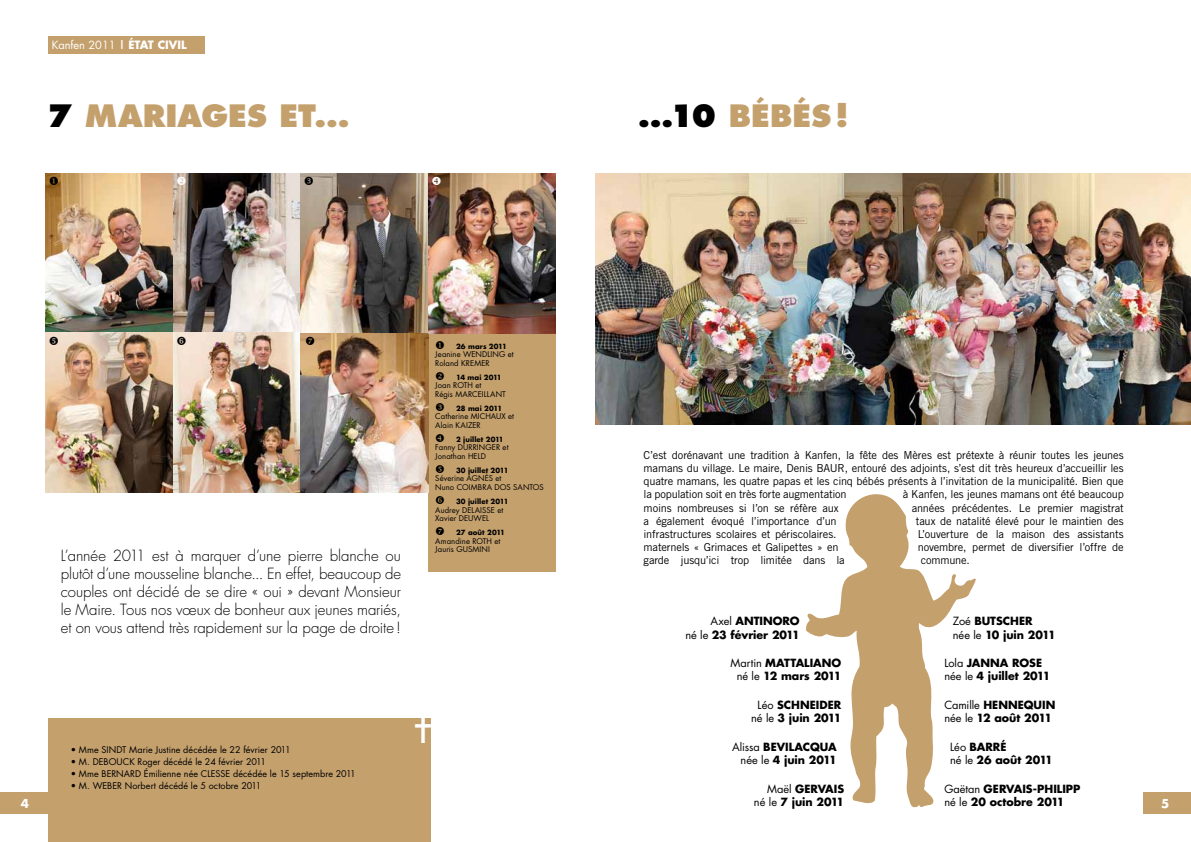
<style>
.page{position:relative;width:1191px;height:842px;background:#fff}
.page>*{position:absolute;margin:0;border:0;box-sizing:border-box;transform-origin:0 0}
.t1{font:800 30px "Futura Std";color:#c4a06d}
.t2{font:300 15px/18px "Futura Std";letter-spacing:-.005em;color:#000;text-align:justify}
.t3{font:700 12px "Futura Std";color:#fff}
.t4{font:11px/13.2px "Trade Gothic LT Std";letter-spacing:-.015em;color:#000;text-align:justify}
.t5{font:700 11px/13.2px "Futura Std";color:#000}
.t6{font:11px "Futura Std";color:#fff}
.t7{font:9px "Futura Std";letter-spacing:.005em;color:#000}
.t8{font:7.7px/8.5px "Futura Std";letter-spacing:.01em;color:#000}
.t9{font:700 6.9px "Futura Std";letter-spacing:.01em;color:#000}
.t10{font:700 6.9px "Futura Std";letter-spacing:-.025em;color:#000}
.s1{font-weight:700;font-size:8.8px}
.s2{font-weight:700;font-size:11.2px}
.s3{color:#000}
.s4{font-weight:400}
</style>
<div class="page">
<div style="left:48px;top:719px;width:383px;height:123px;background:#c4a06d"></div>
<svg style="left:806px;top:494px;width:170px;height:313px"></svg>
<div style="left:428px;top:333px;width:128px;height:238px;background:#c4a06d"></div>
<img style="left:595px;top:173px;width:596px;height:252px">
<div style="left:48px;top:36px;width:156px;height:17px;background:#c4a06d"></div>
<img style="left:46px;top:173px;width:382px;height:320px">
<img style="left:428px;top:173px;width:128px;height:160px">
<div style="left:1143px;top:792px;width:48px;height:22px;background:#c4a06d"></div>
<div style="left:0;top:792px;width:52px;height:22px;background:#c4a06d"></div>
<svg style="left:50px;top:337px;width:8px;height:8px"></svg>
<svg style="left:177px;top:337px;width:9px;height:8px"></svg>
<svg style="left:306px;top:337px;width:8px;height:8px"></svg>
<svg style="left:305px;top:177px;width:8px;height:8px"></svg>
<svg style="left:432px;top:177px;width:8px;height:8px"></svg>
<svg style="left:50px;top:177px;width:8px;height:8px"></svg>
<svg style="left:177px;top:177px;width:9px;height:8px"></svg>
<svg style="left:415px;top:718px;width:16px;height:1px"></svg>
<p class="t6" style="left:52px;top:38px;width:136px">Kanfen 2011 <span class="s1">|</span> <span class="s2">ÉTAT CIVIL</span></p>
<h1 class="t1" style="left:47px;top:96px;width:304px"><span class="s3">7</span> MARIAGES ET...</h1>
<p class="t2" style="left:61px;top:547px;width:342px">L’année 2011 est à marquer d’une pierre blanche ou plutôt d’une mousseline blanche... En effet, beaucoup de couples ont décidé de se dire « oui » devant Monsieur le Maire. Tous nos vœux de bonheur aux jeunes mariés, et on vous attend très rapidement sur la page de droite !</p>
<p class="t9" style="left:435px;top:341px;width:73px">◆ 26 mars 2011</p>
<p class="t8" style="left:435px;top:350px;width:80px">Jeanine WENDLING et<br>Roland KREMER</p>
<p class="t10" style="left:435px;top:373px;width:68px">❖ 14 mai 2011</p>
<p class="t8" style="left:435px;top:381px;width:72px">Joan ROTH et<br>Régis MARCEILLANT</p>
<p class="t9" style="left:456px;top:404px;width:48px">28 mai 2011</p>
<p class="t8" style="left:435px;top:412px;width:80px">Catherine MICHAUX et<br>Alain KAIZER</p>
<p class="t9" style="left:456px;top:435px;width:49px">2 juillet 2011</p>
<p class="t8" style="left:435px;top:443px;width:75px">Fanny DURRINGER et<br>Jonathan HELD</p>
<p class="t9" style="left:456px;top:466px;width:54px">30 juillet 2011</p>
<p class="t8" style="left:435px;top:474px;width:110px">Séverine AGNÈS et<br>Nuno COIMBRA DOS SANTOS</p>
<p class="t9" style="left:456px;top:497px;width:54px">30 juillet 2011</p>
<p class="t8" style="left:435px;top:505px;width:70px">Audrey DELAISSE et<br>Xavier DEUWEL</p>
<p class="t9" style="left:456px;top:528px;width:50px">27 août 2011</p>
<p class="t8" style="left:435px;top:537px;width:67px">Amandine ROTH et<br>Jauris GUSMINI</p>
<h1 class="t1" style="left:637px;top:96px;width:213px"><span class="s3">...10</span> bébés!</h1>
<p class="t4" style="left:643px;top:448px;width:481px">C’est dorénavant une tradition à Kanfen, la fête des Mères est prétexte à réunir toutes les jeunes mamans du village. Le maire, Denis BAUR, entouré des adjoints, s’est dit très heureux d’accueillir les quatre mamans, les quatre papas et les cinq bébés présents à l’invitation de la municipalité. Bien que la population soit en très forte augmentation</p>
<p class="t4" style="left:902px;top:488px;width:223px">à Kanfen, les jeunes mamans ont été beaucoup</p>
<p class="t4" style="left:643px;top:501px;width:196px">moins nombreuses si l’on se réfère aux</p>
<p class="t4" style="left:911px;top:501px;width:213px">années précédentes. Le premier magistrat</p>
<p class="t4" style="left:643px;top:514px;width:194px">a également évoqué l’importance d’un</p>
<p class="t4" style="left:915px;top:514px;width:210px">taux de natalité élevé pour le maintien des</p>
<p class="t4" style="left:643px;top:527px;width:194px">infrastructures scolaires et périscolaires.</p>
<p class="t4" style="left:917px;top:527px;width:208px">L’ouverture de la maison des assistants</p>
<p class="t4" style="left:643px;top:540px;width:196px">maternels « Grimaces et Galipettes » en</p>
<p class="t4" style="left:917px;top:540px;width:207px">novembre, permet de diversifier l’offre de</p>
<p class="t4" style="left:643px;top:554px;width:203px">garde jusqu’ici trop limitée dans la</p>
<p class="t4" style="left:920px;top:554px;width:51px">commune.</p>
<p class="t5" style="left:685px;top:614px;width:116px;text-align:right"><span class="s4">Axel</span> ANTINORO<br><span class="s4">né le</span> 23 février 2011</p>
<p class="t5" style="left:952px;top:614px;width:104px"><span class="s4">Zoé</span> BUTSCHER<br><span class="s4">née le</span> 10 juin 2011</p>
<p class="t5" style="left:736px;top:656px;width:106px;text-indent:-6px"><span class="s4">Martin</span> mattaliano<br><span class="s4">né le</span> 12 mars 2011</p>
<p class="t5" style="left:944px;top:656px;width:107px"><span class="s4">Lola</span> JANNA ROSE <span class="s4">née le</span> 4 juillet 2011</p>
<p class="t5" style="left:751px;top:698px;width:92px;text-align:center"><span class="s4">Léo</span> SCHNEIDER <span class="s4">né le</span> 3 juin 2011</p>
<p class="t5" style="left:944px;top:698px;width:113px"><span class="s4">Camille</span> HENNEQUIN <span class="s4">née le</span> 12 août 2011</p>
<p class="t5" style="left:950px;top:740px;width:104px"><span class="s4">Léo</span> BARRÉ<br><span class="s4">né le</span> 26 août 2011</p>
<p class="t5" style="left:732px;top:740px;width:106px;text-align:right"><span class="s4">Alissa</span> BEVILACQUA <span class="s4">née le</span> 4 juin 2011</p>
<p class="t7" style="left:71px;top:744px;width:221px">• Mme SINDT Marie Justine décédée le 22 février 2011</p>
<p class="t7" style="left:71px;top:756px;width:197px">• M. DEBOUCK Roger décédé le 24 février 2011</p>
<p class="t7" style="left:71px;top:768px;width:286px">• Mme BERNARD Émilienne née CLESSE décédée le 15 septembre 2011</p>
<p class="t7" style="left:71px;top:780px;width:192px">• M. WEBER Norbert décédé le 5 octobre 2011</p>
<p class="t5" style="left:754px;top:782px;width:92px;text-align:right"><span class="s4">Maël</span> GERVAIS <span class="s4">né le</span> 7 juin 2011</p>
<p class="t5" style="left:944px;top:782px;width:137px"><span class="s4">Gaëtan</span> GERVAIS-PHILIPP <span class="s4">né le</span> 20 octobre 2011</p>
<p class="t3" style="left:21px;top:795px;width:10px">4</p>
<p class="t3" style="left:1161px;top:795px;width:10px">5</p>
</div>
